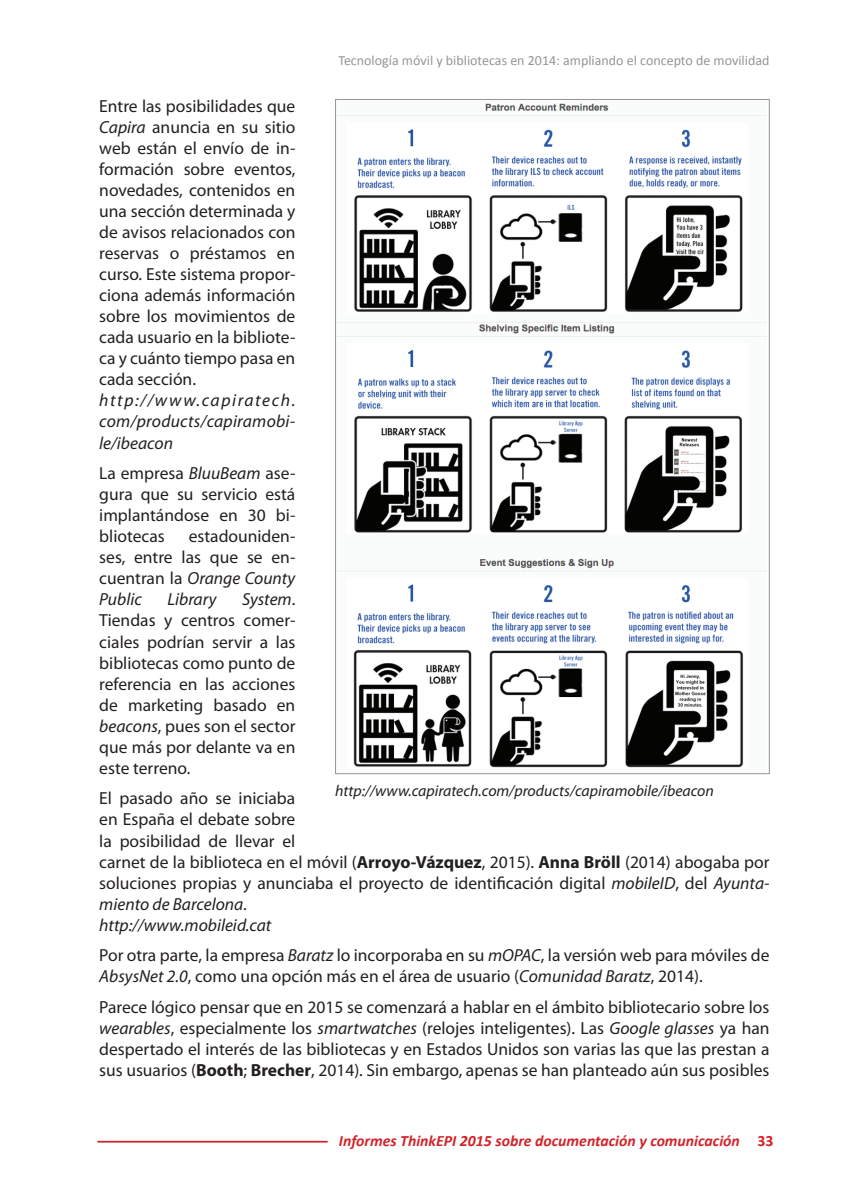
<style>
.page{position:relative;width:844px;height:1191px;background:#fff}
.page>*{position:absolute;margin:0;border:0;box-sizing:border-box;transform-origin:0 0}
.t1{font:17.5px/21px "Myriad Pro";color:#231f20;text-align:justify}
.t2{font:italic 17.5px/21px "Myriad Pro";letter-spacing:.015em;color:#231f20;text-align:justify}
.t3{font:italic 15.75px "Myriad Pro";color:#231f20}
.t4{font:italic 700 15.75px "Calibri";color:#d1232a}
.t5{font:14px "Calibri";color:#939598}
.s1{font-style:italic}
.s2{font-weight:700}
.s3{font-style:normal}
</style>
<div class="page">
<hr style="left:97px;top:1140px;width:230px;height:2px;background:#d1232a">
<img style="left:337px;top:103px;width:429px;height:665px">
<p class="t5" style="left:338px;top:52px;width:432px">Tecnología móvil y bibliotecas en 2014: ampliando el concepto de movilidad</p>
<p class="t1" style="left:99px;top:96px;width:197px">Entre las posibilidades que <span class="s1">Capira</span> anuncia en su sitio web están el envío de in&shy;formación sobre eventos, novedades, contenidos en una sección determinada y de avisos relacionados con reservas o préstamos en curso. Este sistema propor&shy;ciona además información sobre los movimientos de cada usuario en la bibliote&shy;ca y cuánto tiempo pasa en cada sección.</p>
<p class="t2" style="left:99px;top:390px;width:197px">http://www.capiratech. com/products/capiramobi&shy;le/ibeacon</p>
<p class="t1" style="left:99px;top:463px;width:197px">La empresa <span class="s1">BluuBeam</span> ase&shy;gura que su servicio está implantándose en 30 bi&shy;bliotecas</p>
<p class="t1" style="left:99px;top:526px;width:197px;text-indent:89px">estadouniden&shy;ses, entre las que se en&shy;cuentran la <span class="s1">Orange County Public</span></p>
<p class="t2" style="left:167px;top:589px;width:50px">Library</p>
<p class="t1" style="left:99px;top:589px;width:197px;text-indent:143px"><span class="s1">System</span>.<br>Tiendas y centros comer&shy;ciales podrían servir a las bibliotecas como punto de referencia en las acciones de marketing basado en <span class="s1">beacons</span>, pues son el sector que más por delante va en este terreno.</p>
<p class="t1" style="left:99px;top:788px;width:671px;text-align:left">El pasado año se iniciaba<br>en España el debate sobre<br>la posibilidad de llevar el<br>carnet de la biblioteca en el móvil (<span class="s2">Arroyo-Vázquez</span>, 2015). <span class="s2">Anna Bröll</span> (2014) abogaba por soluciones propias y anunciaba el proyecto de identificación digital <span class="s1">mobileID</span>, del <span class="s1">Ayunta&shy;miento de Barcelona</span>.<br><span class="s1">http://www.mobileid.cat</span></p>
<p class="t1" style="left:99px;top:944px;width:671px">Por otra parte, la empresa <span class="s1">Baratz</span> lo incorporaba en su <span class="s1">mOPAC</span>, la versión web para móviles de<br><span class="s1">AbsysNet 2.0</span>, como una opción más en el área de usuario (<span class="s1">Comunidad Baratz</span>, 2014).</p>
<p class="t1" style="left:99px;top:996px;width:671px">Parece lógico pensar que en 2015 se comenzará a hablar en el ámbito bibliotecario sobre los <span class="s1">wearables</span>, especialmente los <span class="s1">smartwatches</span> (relojes inteligentes). Las <span class="s1">Google glasses</span> ya han despertado el interés de las bibliotecas y en Estados Unidos son varias las que las prestan a sus usuarios (<span class="s2">Booth</span>; <span class="s2">Brecher</span>, 2014). Sin embargo, apenas se han planteado aún sus posibles</p>
<p class="t3" style="left:335px;top:781px;width:380px">http://www.capiratech.com/products/capiramobile/ibeacon</p>
<p class="t4" style="left:339px;top:1130px;width:436px">Informes ThinkEPI 2015 sobre documentación y comunicación <span class="s3">33</span></p>
</div>
